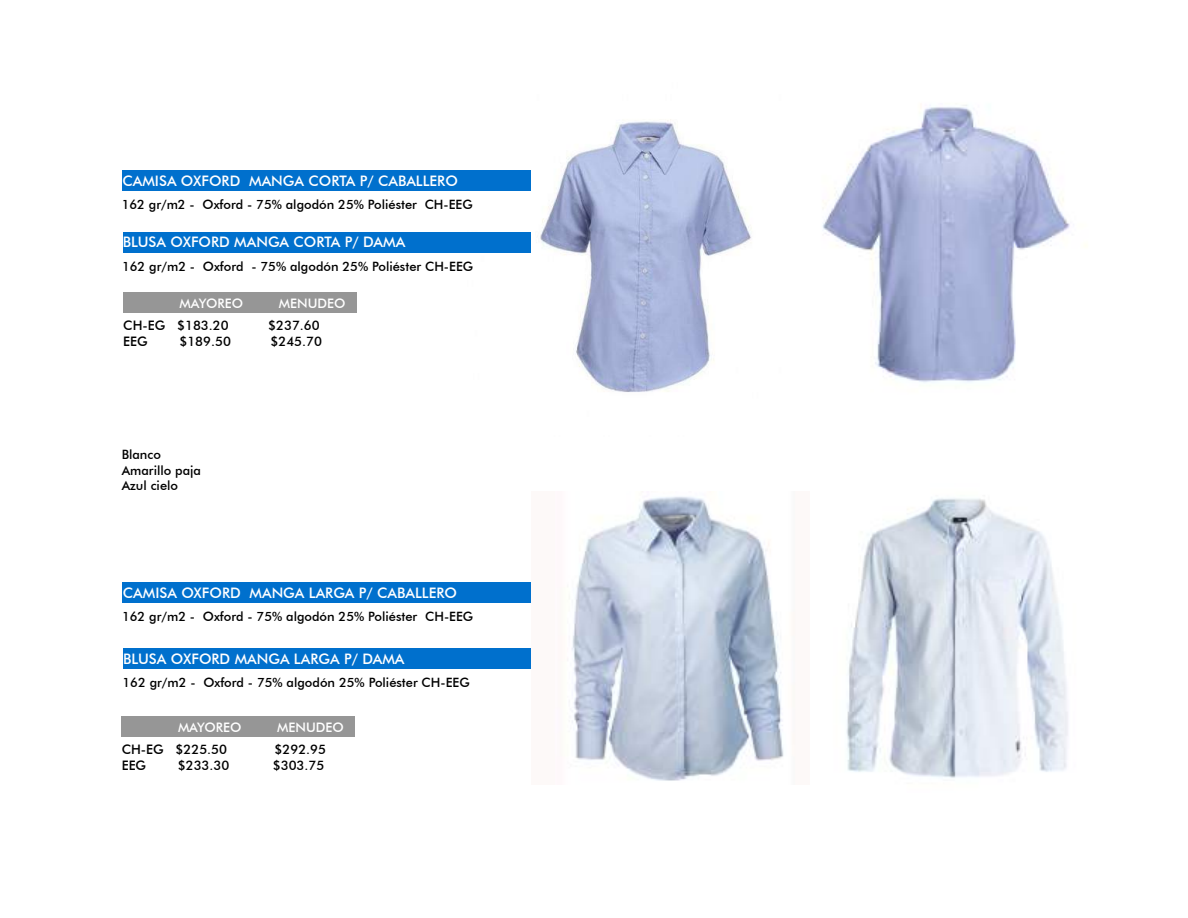
<style>
.page{position:relative;width:1188px;height:918px;background:#fff}
.page>*{position:absolute;margin:0;border:0;box-sizing:border-box;transform-origin:0 0}
.t1{font:500 14.4px "Futura BT";color:#fff}
.t2{font:500 13.05px "Futura BT";color:#000}
.t3{font:500 13.05px "Futura BT";color:#fff}
.t4{font:500 12.9px/15.5px "Futura BT";color:#000}
</style>
<div class="page">
<img style="left:467px;top:119px;width:285px;height:273px">
<div style="left:123px;top:171px;width:408px;height:20px;background:#0070cd"></div>
<div style="left:123px;top:232px;width:408px;height:20px;background:#0070cd"></div>
<div style="left:123px;top:583px;width:408px;height:20px;background:#0070cd"></div>
<div style="left:123px;top:648px;width:408px;height:21px;background:#0070cd"></div>
<img style="left:822px;top:105px;width:265px;height:278px">
<img style="left:572px;top:496px;width:212px;height:285px">
<img style="left:846px;top:498px;width:222px;height:280px">
<div style="left:123px;top:292px;width:233px;height:21px;background:#969696"></div>
<div style="left:122px;top:716px;width:233px;height:21px;background:#969696"></div>
<p class="t1" style="left:123px;top:172px;width:337px">CAMISA OXFORD MANGA CORTA P/ CABALLERO</p>
<p class="t4" style="left:122px;top:197px;width:353px">162 gr/m2 - Oxford - 75% algodón 25% Poliéster CH-EEG</p>
<p class="t1" style="left:123px;top:233px;width:284px">BLUSA OXFORD MANGA CORTA P/ DAMA</p>
<p class="t4" style="left:122px;top:258px;width:353px">162 gr/m2 - Oxford - 75% algodón 25% Poliéster CH-EEG</p>
<p class="t3" style="left:180px;top:296px;width:65px">MAYOREO</p>
<p class="t3" style="left:279px;top:296px;width:68px">MENUDEO</p>
<p class="t2" style="left:123px;top:318px;width:107px">CH-EG $183.20</p>
<p class="t2" style="left:268px;top:318px;width:53px">$237.60</p>
<p class="t2" style="left:123px;top:333px;width:26px">EEG</p>
<p class="t2" style="left:179px;top:333px;width:53px">$189.50</p>
<p class="t2" style="left:271px;top:333px;width:53px">$245.70</p>
<p class="t4" style="left:122px;top:447px;width:81px">Blanco<br>Amarillo paja<br>Azul cielo</p>
<p class="t1" style="left:123px;top:584px;width:336px">CAMISA OXFORD MANGA LARGA P/ CABALLERO</p>
<p class="t4" style="left:122px;top:609px;width:353px">162 gr/m2 - Oxford - 75% algodón 25% Poliéster CH-EEG</p>
<p class="t1" style="left:123px;top:650px;width:283px">BLUSA OXFORD MANGA LARGA P/ DAMA</p>
<p class="t4" style="left:123px;top:675px;width:349px">162 gr/m2 - Oxford - 75% algodón 25% Poliéster CH-EEG</p>
<p class="t3" style="left:178px;top:719px;width:65px">MAYOREO</p>
<p class="t3" style="left:277px;top:719px;width:68px">MENUDEO</p>
<p class="t2" style="left:122px;top:741px;width:107px">CH-EG $225.50</p>
<p class="t2" style="left:275px;top:741px;width:53px">$292.95</p>
<p class="t2" style="left:122px;top:757px;width:26px">EEG</p>
<p class="t2" style="left:178px;top:757px;width:53px">$233.30</p>
<p class="t2" style="left:273px;top:757px;width:53px">$303.75</p>
</div>
